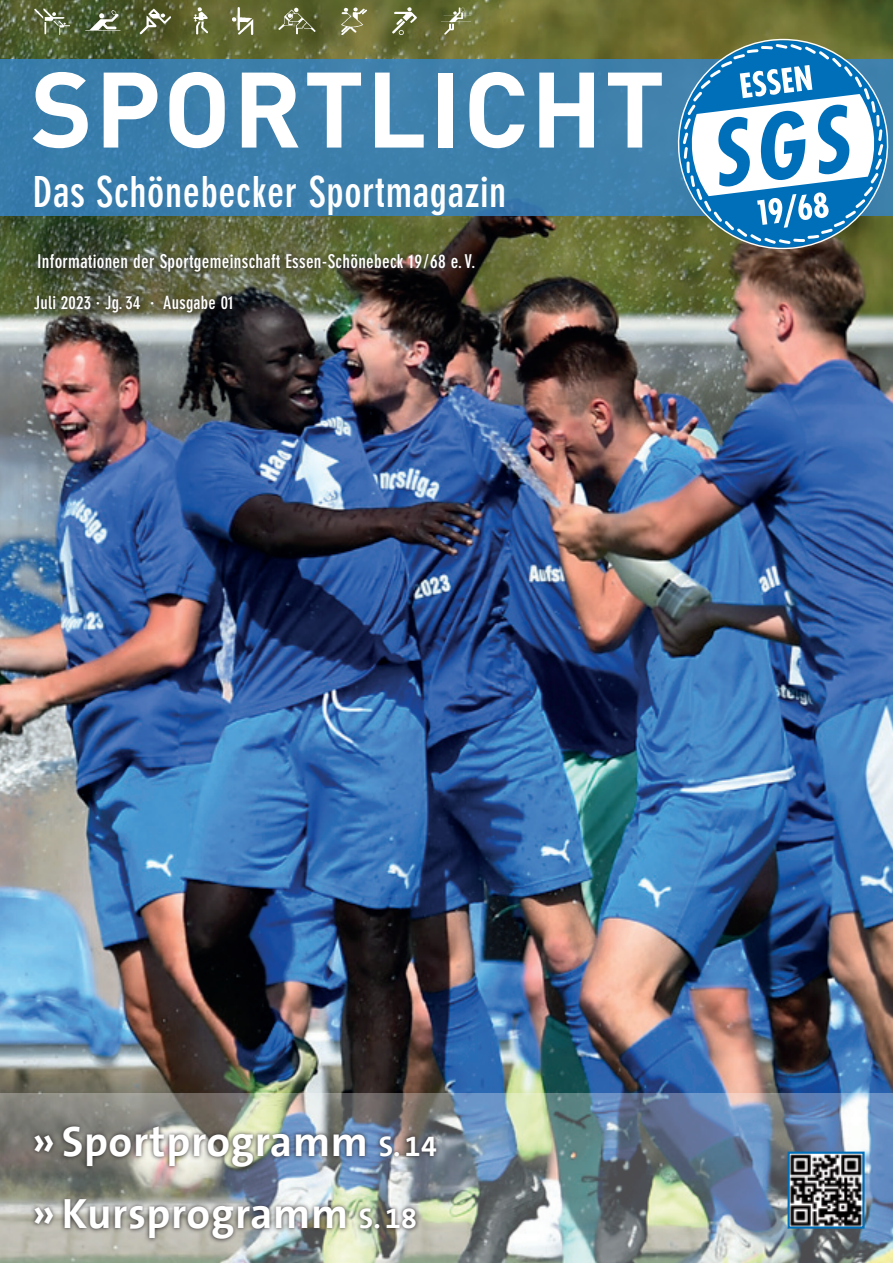
<style>
.page{position:relative;width:893px;height:1263px;background:#fff}
.page>*{position:absolute;margin:0;border:0;box-sizing:border-box;transform-origin:0 0}
.t1{font:700 105.3px "DIN Pro";letter-spacing:.02em;color:#fff}
.t2{font:700 42.9px "The Sans Office";letter-spacing:.015em;color:#fff}
.t3{font:700 condensed 42.15px "DIN Neuzeit Grotesk Std";letter-spacing:.015em;color:#fff}
.t4{font:700 condensed 18.75px "DIN Neuzeit Grotesk Std";letter-spacing:.015em;color:#fff}
.t5{font:700 condensed 18px "DIN Neuzeit Grotesk Std";letter-spacing:.015em;color:#fff}
.s1{font-size:28.65px}
</style>
<div class="page">
<img style="left:0;top:0;width:893px;height:1094px">
<div style="left:0;top:60px;width:893px;height:156px;background:#3c7fab"></div>
<div style="left:31px;top:290px;width:212px;height:33px;background:#231f20;opacity:.55"></div>
<div style="left:32px;top:291px;width:203px;height:25px;background:#231f20;opacity:.43"></div>
<img style="left:34px;top:6px;width:36px;height:30px">
<img style="left:193px;top:6px;width:15px;height:30px">
<img style="left:392px;top:6px;width:25px;height:30px">
<img style="left:232px;top:6px;width:21px;height:30px">
<img style="left:279px;top:6px;width:37px;height:30px">
<img style="left:140px;top:6px;width:31px;height:30px">
<img style="left:341px;top:7px;width:25px;height:28px">
<img style="left:86px;top:6px;width:35px;height:30px">
<img style="left:441px;top:6px;width:30px;height:30px">
<div style="left:34px;top:249px;width:451px;height:33px;background:#231f20;opacity:.55"></div>
<div style="left:35px;top:250px;width:442px;height:25px;background:#231f20;opacity:.43"></div>
<img style="left:0;top:1094px;width:893px;height:169px">
<img style="left:790px;top:1154px;width:72px;height:72px">
<div style="left:787px;top:1151px;width:78px;height:78px;border:2px solid #006fba"></div>
<img style="left:30px;top:1122px;width:411px;height:121px">
<svg style="left:678px;top:39px;width:210px;height:210px;background:#639dbb"></svg>
<p class="t1" style="left:31px;top:38px;width:636px">SPORTLICHT</p>
<p class="t3" style="left:33px;top:167px;width:475px">Das Schönebecker Sportmagazin</p>
<p class="t4" style="left:37px;top:250px;width:440px">Informationen der Sportgemeinschaft Essen-Schönebeck 19/68 e.V.</p>
<p class="t5" style="left:34px;top:292px;width:201px">Juli 2023 · Jg. 34 · Ausgabe 01</p>
<p class="t2" style="left:32px;top:1114px;width:406px">» Sportprogramm <span class="s1">S. 14</span></p>
<p class="t2" style="left:32px;top:1185px;width:386px">» Kursprogramm <span class="s1">S. 18</span></p>
</div>
